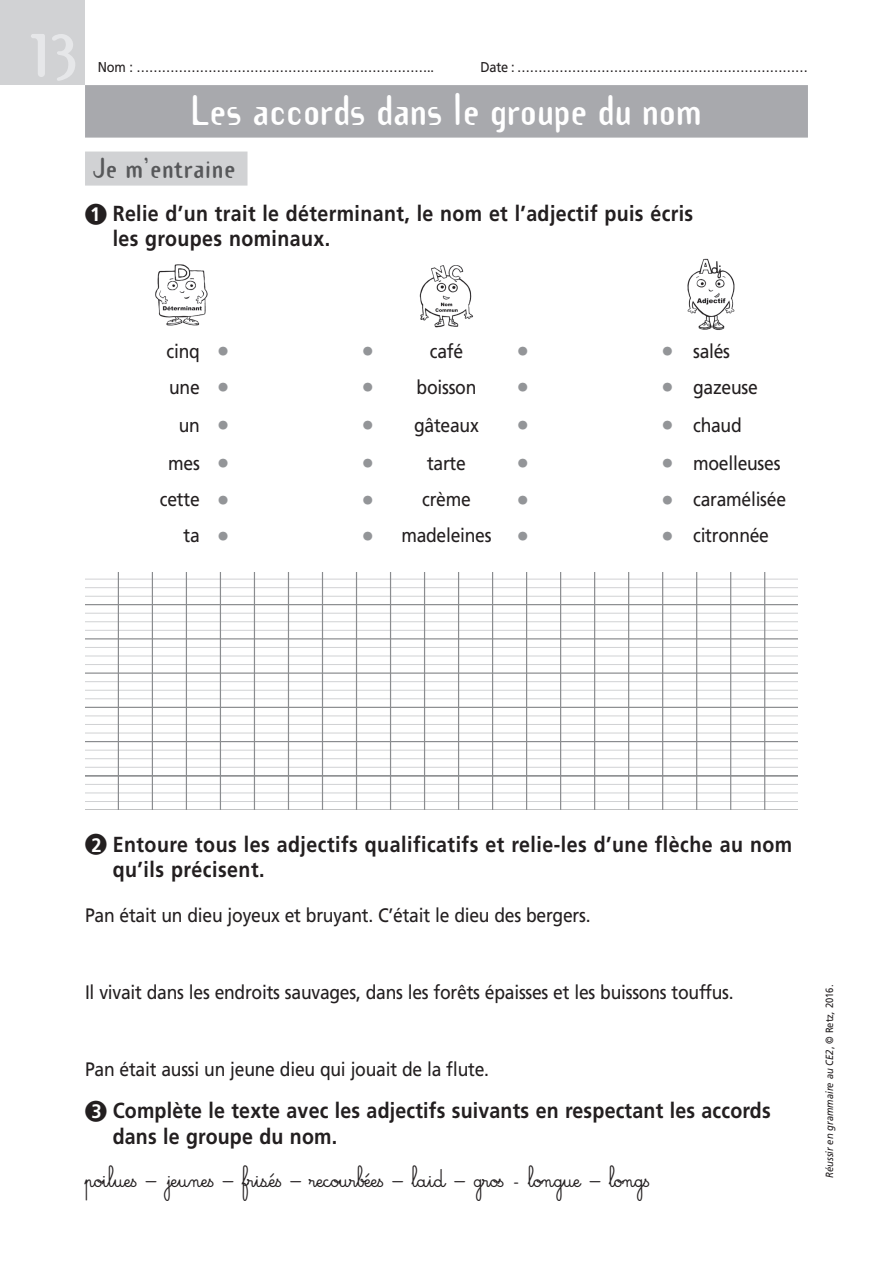
<style>
.page{position:relative;width:893px;height:1263px;background:#fff}
.page>*{position:absolute;margin:0;border:0;box-sizing:border-box;transform-origin:0 0}
.t1{font:700 60px "Template Gothic";color:#e6e7e9}
.t2{font:700 37.5px "Template Gothic";color:#fff;scale:.9 1}
.t3{font:500 27px "SG Cursive Bdc";letter-spacing:-.005em;color:#231f20}
.t4{font:700 25.5px "Template Gothic";letter-spacing:.025em;color:#57585a;scale:.9 1}
.t5{font:25.5px "Frutiger";color:#939598}
.t6{font:700 21.75px/25.5px "Frutiger";letter-spacing:.02em;color:#231f20;scale:.9 1}
.t7{font:19.5px "Frutiger";letter-spacing:-.015em;color:#231f20;scale:.9 1}
.t8{font:14.25px "Frutiger";letter-spacing:-.015em;color:#231f20;scale:.9 1}
.t9{font:italic 10.5px "Frutiger";color:#231f20;scale:.9 1}
.s1{font-size:19.5px;color:#fff}
.s2{font-size:25.5px;color:#939598}
.s3{font-style:normal}
</style>
<div class="page">
<div style="left:85px;top:85px;width:723px;height:53px;background:#a8a9ad"></div>
<div style="left:85px;top:152px;width:162px;height:34px;background:#d1d2d4"></div>
<img style="left:155px;top:264px;width:53px;height:62px">
<img style="left:419px;top:265px;width:54px;height:63px">
<img style="left:687px;top:258px;width:48px;height:72px">
<hr style="left:85px;top:809px;width:712px;height:1px;background:#8a8c8f">
<svg style="left:85px;top:572px;width:712px;height:237px"></svg>
<div style="left:0;top:0;width:85px;height:85px;background:#d1d2d4"></div>
<h1 class="t1" style="left:28px;top:11px;width:52px">13</h1>
<p class="t8" style="left:98px;top:59px;width:375px">Nom : ……………………………………………………………..</p>
<p class="t8" style="left:480px;top:59px;width:365px">Date : ……………………………………………………………</p>
<h2 class="t2" style="left:191px;top:84px;width:569px">Les accords dans le groupe du nom</h2>
<h3 class="t4" style="left:94px;top:150px;width:159px">Je m’entraine</h3>
<p class="t6" style="left:113px;top:201px;width:647px;text-indent:-22px"><span class="s1">1</span> Relie d’un trait le déterminant, le nom et l’adjectif puis écris les groupes nominaux.</p>
<p class="t7" style="left:167px;top:340px;width:72px">cinq <span class="s2">•</span></p>
<p class="t7" style="left:361px;top:340px;width:115px"><span class="s2">•</span> café</p>
<h3 class="t5" style="left:517px;top:336px;width:14px">•</h3>
<p class="t7" style="left:661px;top:340px;width:78px"><span class="s2">•</span> salés</p>
<p class="t7" style="left:169px;top:376px;width:69px">une <span class="s2">•</span></p>
<p class="t7" style="left:361px;top:376px;width:129px"><span class="s2">•</span> boisson</p>
<h3 class="t5" style="left:517px;top:372px;width:14px">•</h3>
<p class="t7" style="left:661px;top:376px;width:109px"><span class="s2">•</span> gazeuse</p>
<p class="t7" style="left:179px;top:414px;width:58px">un <span class="s2">•</span></p>
<p class="t7" style="left:361px;top:414px;width:132px"><span class="s2">•</span> gâteaux</p>
<h3 class="t5" style="left:517px;top:410px;width:14px">•</h3>
<p class="t7" style="left:661px;top:414px;width:91px"><span class="s2">•</span> chaud</p>
<p class="t7" style="left:168px;top:452px;width:70px">mes <span class="s2">•</span></p>
<p class="t7" style="left:361px;top:452px;width:118px"><span class="s2">•</span> tarte</p>
<h3 class="t5" style="left:517px;top:448px;width:14px">•</h3>
<p class="t7" style="left:661px;top:452px;width:134px"><span class="s2">•</span> moelleuses</p>
<p class="t7" style="left:160px;top:488px;width:79px">cette <span class="s2">•</span></p>
<p class="t7" style="left:361px;top:488px;width:123px"><span class="s2">•</span> crème</p>
<h3 class="t5" style="left:517px;top:485px;width:14px">•</h3>
<p class="t7" style="left:661px;top:488px;width:140px"><span class="s2">•</span> caramélisée</p>
<p class="t7" style="left:184px;top:524px;width:53px">ta <span class="s2">•</span></p>
<p class="t7" style="left:361px;top:524px;width:188px"><span class="s2">•</span> madeleines <span class="s2">•</span></p>
<p class="t7" style="left:661px;top:524px;width:121px"><span class="s2">•</span> citronnée</p>
<p class="t6" style="left:113px;top:831px;width:757px;text-indent:-21px"><span class="s1">2</span> Entoure tous les adjectifs qualificatifs et relie-les d’une flèche au nom qu’ils précisent.</p>
<p class="t7" style="left:85px;top:904px;width:563px">Pan était un dieu joyeux et bruyant. C’était le dieu des bergers.</p>
<p class="t7" style="left:85px;top:981px;width:722px">Il vivait dans les endroits sauvages, dans les forêts épaisses et les buissons touffus.</p>
<p class="t7" style="left:85px;top:1058px;width:450px">Pan était aussi un jeune dieu qui jouait de la flute.</p>
<p class="t6" style="left:113px;top:1098px;width:733px;text-indent:-21px"><span class="s1">3</span> Complète le texte avec les adjectifs suivants en respectant les accords dans le groupe du nom.</p>
<h3 class="t3" style="left:85px;top:1162px;width:566px">poilue∑ - jeune∑ - frisé∑ - recourbée∑ - laid - gro∑ – longue - long∑</h3>
<p class="t9" style="left:823px;top:1178px;width:216px;rotate:-90deg">Réussir en grammaire au CE2<span class="s3">, © Retz</span>, <span class="s3">2016.</span></p>
</div>
